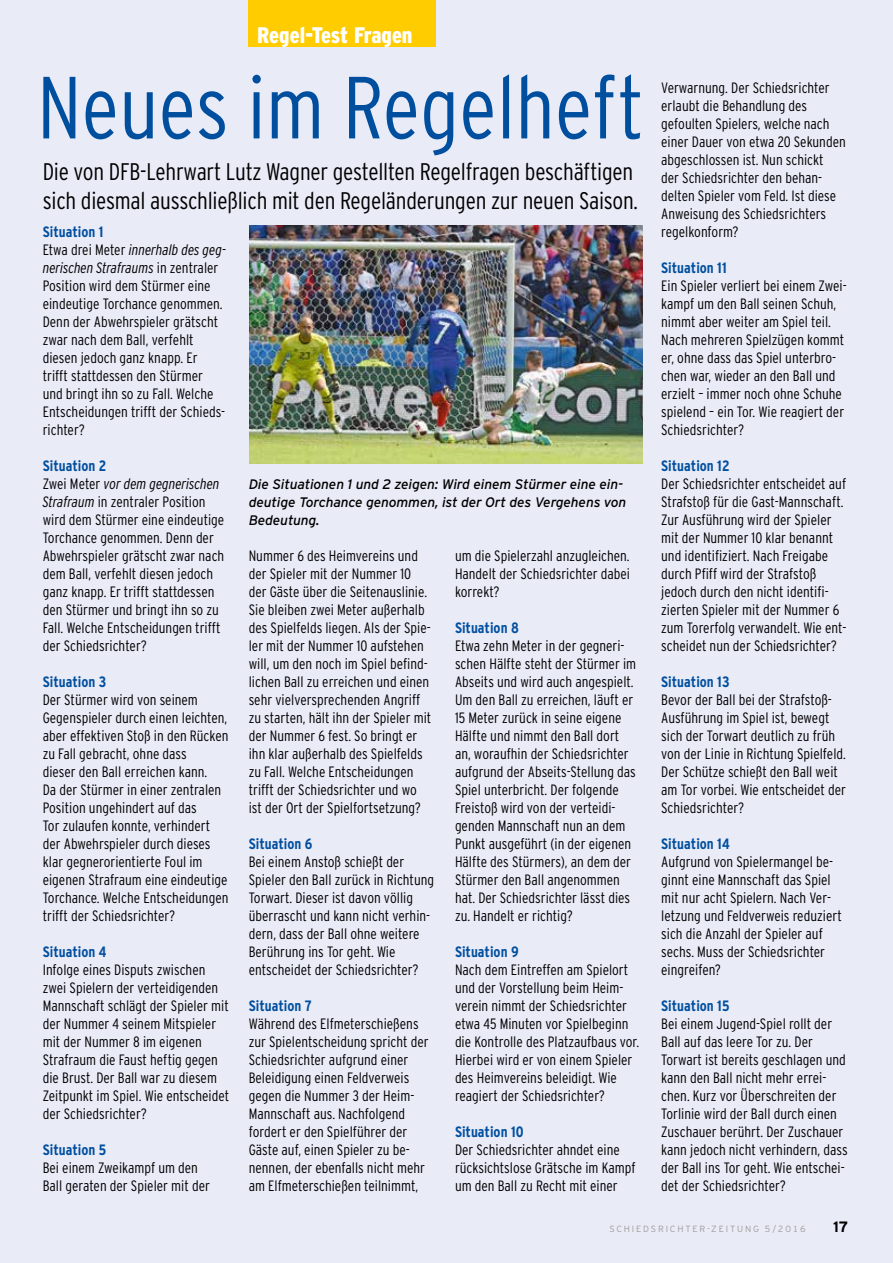
<style>
.page{position:relative;width:893px;height:1263px;background:#e9ebf7}
.page>*{position:absolute;margin:0;border:0;box-sizing:border-box;transform-origin:0 0}
.t1{font:300 condensed 88.05px "Interstate";color:#004f9f}
.t2{font:300 condensed 24px/28.8px "Interstate";letter-spacing:-.01em;color:#000}
.t3{font:900 condensed 22.5px "Interstate";letter-spacing:-.005em;color:#fff}
.t4{font:300 condensed 15px/18px "Interstate";color:#000}
.t5{font:700 condensed 15px "Interstate";color:#004f9f}
.t6{font:700 15px "Interstate";color:#000}
.t7{font:italic 13.8px/18px "Interstate";letter-spacing:-.01em;color:#000}
.t8{font:300 9px "Interstate";letter-spacing:.2em;color:#9d9d9c}
.s1{font-weight:700;color:#004f9f}
.s2{font-style:italic}
</style>
<div class="page">
<div style="left:249px;top:0;width:187px;height:47px;background:#fc0"></div>
<img style="left:249px;top:225px;width:394px;height:239px">
<h3 class="t3" style="left:257px;top:23px;width:157px">Regel-Test Fragen</h3>
<h1 class="t1" style="left:37px;top:58px;width:608px">Neues im Regelheft</h1>
<h2 class="t2" style="left:43px;top:157px;width:597px">Die von DFB-Lehrwart Lutz Wagner gestellten Regelfragen beschäftigen sich diesmal ausschließlich mit den Regeländerungen zur neuen Saison.</h2>
<p class="t4" style="left:43px;top:222px;width:185px"><span class="s1">Situation 1<br></span>Etwa drei Meter <span class="s2">innerhalb des geg&shy;nerischen Strafraums</span> in zentraler<br>Position wird dem Stürmer eine eindeutige Torchance genommen.<br>Denn der Abwehrspieler grätscht zwar nach dem Ball, verfehlt diesen jedoch ganz knapp. Er trifft stattdessen den Stürmer und bringt ihn so zu Fall. Welche<br>Entscheidungen trifft der Schieds&shy;richter?</p>
<p class="t4" style="left:43px;top:456px;width:183px"><span class="s1">Situation 2<br></span>Zwei Meter <span class="s2">vor dem gegnerischen<br>Strafraum</span> in zentraler Position wird dem Stürmer eine eindeutige<br>Torchance genommen. Denn der<br>Abwehrspieler grätscht zwar nach dem Ball, verfehlt diesen jedoch ganz knapp. Er trifft stattdessen den Stürmer und bringt ihn so zu<br>Fall. Welche Entscheidungen trifft der Schiedsrichter?</p>
<p class="t5" style="left:43px;top:673px;width:65px">Situation 3</p>
<p class="t4" style="left:43px;top:690px;width:187px">Der Stürmer wird von seinem<br>Gegenspieler durch einen leichten, aber effektiven Stoß in den Rücken zu Fall gebracht, ohne dass<br>dieser den Ball erreichen kann.<br>Da der Stürmer in einer zentralen<br>Position ungehindert auf das<br>Tor zulaufen konnte, verhindert der Abwehrspieler durch dieses klar gegnerorientierte Foul im eigenen Strafraum eine eindeutige<br>Torchance. Welche Entscheidungen trifft der Schiedsrichter?</p>
<p class="t5" style="left:43px;top:943px;width:65px">Situation 4</p>
<p class="t4" style="left:43px;top:960px;width:188px">Infolge eines Disputs zwischen zwei Spielern der verteidigenden<br>Mannschaft schlägt der Spieler mit der Nummer 4 seinem Mitspieler mit der Nummer 8 im eigenen<br>Strafraum die Faust heftig gegen die Brust. Der Ball war zu diesem<br>Zeitpunkt im Spiel. Wie entscheidet der Schiedsrichter?</p>
<p class="t5" style="left:43px;top:1141px;width:65px">Situation 5</p>
<p class="t4" style="left:43px;top:1158px;width:169px">Bei einem Zweikampf um den<br>Ball geraten der Spieler mit der</p>
<p class="t7" style="left:249px;top:475px;width:379px">Die Situationen 1 und 2 zeigen: Wird einem Stürmer eine ein&shy;deutige Torchance genommen, ist der Ort des Vergehens von<br>Bedeutung.</p>
<p class="t4" style="left:249px;top:546px;width:184px">Nummer 6 des Heimvereins und der Spieler mit der Nummer 10 der Gäste über die Seitenauslinie.<br>Sie bleiben zwei Meter außerhalb des Spielfelds liegen. Als der Spie&shy;ler mit der Nummer 10 aufstehen will, um den noch im Spiel befind&shy;lichen Ball zu erreichen und einen sehr vielversprechenden Angriff zu starten, hält ihn der Spieler mit der Nummer 6 fest. So bringt er ihn klar außerhalb des Spielfelds zu Fall. Welche Entscheidungen trifft der Schiedsrichter und wo ist der Ort der Spielfortsetzung?</p>
<p class="t5" style="left:249px;top:835px;width:65px">Situation 6</p>
<p class="t4" style="left:249px;top:852px;width:187px">Bei einem Anstoß schießt der<br>Spieler den Ball zurück in Richtung<br>Torwart. Dieser ist davon völlig überrascht und kann nicht verhin&shy;dern, dass der Ball ohne weitere<br>Berührung ins Tor geht. Wie entscheidet der Schiedsrichter?</p>
<p class="t5" style="left:249px;top:997px;width:64px">Situation 7</p>
<p class="t4" style="left:249px;top:1014px;width:181px">Während des Elfmeterschießens zur Spielentscheidung spricht der<br>Schiedsrichter aufgrund einer<br>Beleidigung einen Feldverweis gegen die Nummer 3 der Heim-<br>Mannschaft aus. Nachfolgend fordert er den Spielführer der<br>Gäste auf, einen Spieler zu be&shy;nennen, der ebenfalls nicht mehr am Elfmeterschießen teilnimmt,</p>
<p class="t4" style="left:455px;top:546px;width:177px;text-align:justify">um die Spielerzahl anzugleichen.<br>Handelt der Schiedsrichter dabei korrekt?</p>
<p class="t5" style="left:455px;top:619px;width:65px">Situation 8</p>
<p class="t4" style="left:455px;top:636px;width:183px">Etwa zehn Meter in der gegneri&shy;schen Hälfte steht der Stürmer im<br>Abseits und wird auch angespielt.<br>Um den Ball zu erreichen, läuft er<br>15 Meter zurück in seine eigene<br>Hälfte und nimmt den Ball dort an, woraufhin der Schiedsrichter aufgrund der Abseits-Stellung das<br>Spiel unterbricht. Der folgende<br>Freistoß wird von der verteidi&shy;genden Mannschaft nun an dem<br>Punkt ausgeführt (in der eigenen<br>Hälfte des Stürmers), an dem der<br>Stürmer den Ball angenommen hat. Der Schiedsrichter lässt dies zu. Handelt er richtig?</p>
<p class="t5" style="left:455px;top:943px;width:65px">Situation 9</p>
<p class="t4" style="left:455px;top:960px;width:186px">Nach dem Eintreffen am Spielort und der Vorstellung beim Heim&shy;verein nimmt der Schiedsrichter etwa 45 Minuten vor Spielbeginn die Kontrolle des Platzaufbaus vor.<br>Hierbei wird er von einem Spieler des Heimvereins beleidigt. Wie reagiert der Schiedsrichter?</p>
<p class="t5" style="left:455px;top:1123px;width:70px">Situation 10</p>
<p class="t4" style="left:455px;top:1140px;width:182px">Der Schiedsrichter ahndet eine rücksichtslose Grätsche im Kampf um den Ball zu Recht mit einer</p>
<p class="t4" style="left:661px;top:78px;width:186px">Verwarnung. Der Schiedsrichter erlaubt die Behandlung des gefoulten Spielers, welche nach einer Dauer von etwa 20 Sekunden abgeschlossen ist. Nun schickt<br>der Schiedsrichter den behan&shy;delten Spieler vom Feld. Ist diese<br>Anweisung des Schiedsrichters regelkonform?</p>
<p class="t5" style="left:661px;top:259px;width:67px">Situation 11</p>
<p class="t4" style="left:661px;top:276px;width:187px">Ein Spieler verliert bei einem Zwei&shy;kampf um den Ball seinen Schuh, nimmt aber weiter am Spiel teil.<br>Nach mehreren Spielzügen kommt er, ohne dass das Spiel unterbro&shy;chen war, wieder an den Ball und erzielt – immer noch ohne Schuhe spielend – ein Tor. Wie reagiert der<br>Schiedsrichter?</p>
<p class="t5" style="left:661px;top:457px;width:70px">Situation 12</p>
<p class="t4" style="left:661px;top:474px;width:187px">Der Schiedsrichter entscheidet auf Strafstoß für die Gast-Mannschaft.<br>Zur Ausführung wird der Spieler mit der Nummer 10 klar benannt und identifiziert. Nach Freigabe durch Pfiff wird der Strafstoß jedoch durch den nicht identifi&shy;zierten Spieler mit der Nummer 6 zum Torerfolg verwandelt. Wie ent&shy;scheidet nun der Schiedsrichter?</p>
<p class="t5" style="left:661px;top:673px;width:70px">Situation 13</p>
<p class="t4" style="left:661px;top:690px;width:186px">Bevor der Ball bei der Strafstoß-<br>Ausführung im Spiel ist, bewegt sich der Torwart deutlich zu früh von der Linie in Richtung Spielfeld.<br>Der Schütze schießt den Ball weit am Tor vorbei. Wie entscheidet der<br>Schiedsrichter?</p>
<p class="t5" style="left:661px;top:835px;width:70px">Situation 14</p>
<p class="t4" style="left:661px;top:852px;width:182px">Aufgrund von Spielermangel be&shy;ginnt eine Mannschaft das Spiel mit nur acht Spielern. Nach Ver&shy;letzung und Feldverweis reduziert sich die Anzahl der Spieler auf sechs. Muss der Schiedsrichter eingreifen?</p>
<p class="t5" style="left:661px;top:997px;width:70px">Situation 15</p>
<p class="t4" style="left:661px;top:1014px;width:188px">Bei einem Jugend-Spiel rollt der<br>Ball auf das leere Tor zu. Der<br>Torwart ist bereits geschlagen und kann den Ball nicht mehr errei&shy;chen. Kurz vor Überschreiten der<br>Torlinie wird der Ball durch einen<br>Zuschauer berührt. Der Zuschauer kann jedoch nicht verhindern, dass der Ball ins Tor geht. Wie entschei&shy;det der Schiedsrichter?</p>
<p class="t8" style="left:609px;top:1224px;width:198px">SCHIEDSRICHTER-ZEITUNG 5/2016</p>
<p class="t6" style="left:833px;top:1218px;width:17px">17</p>
</div>
